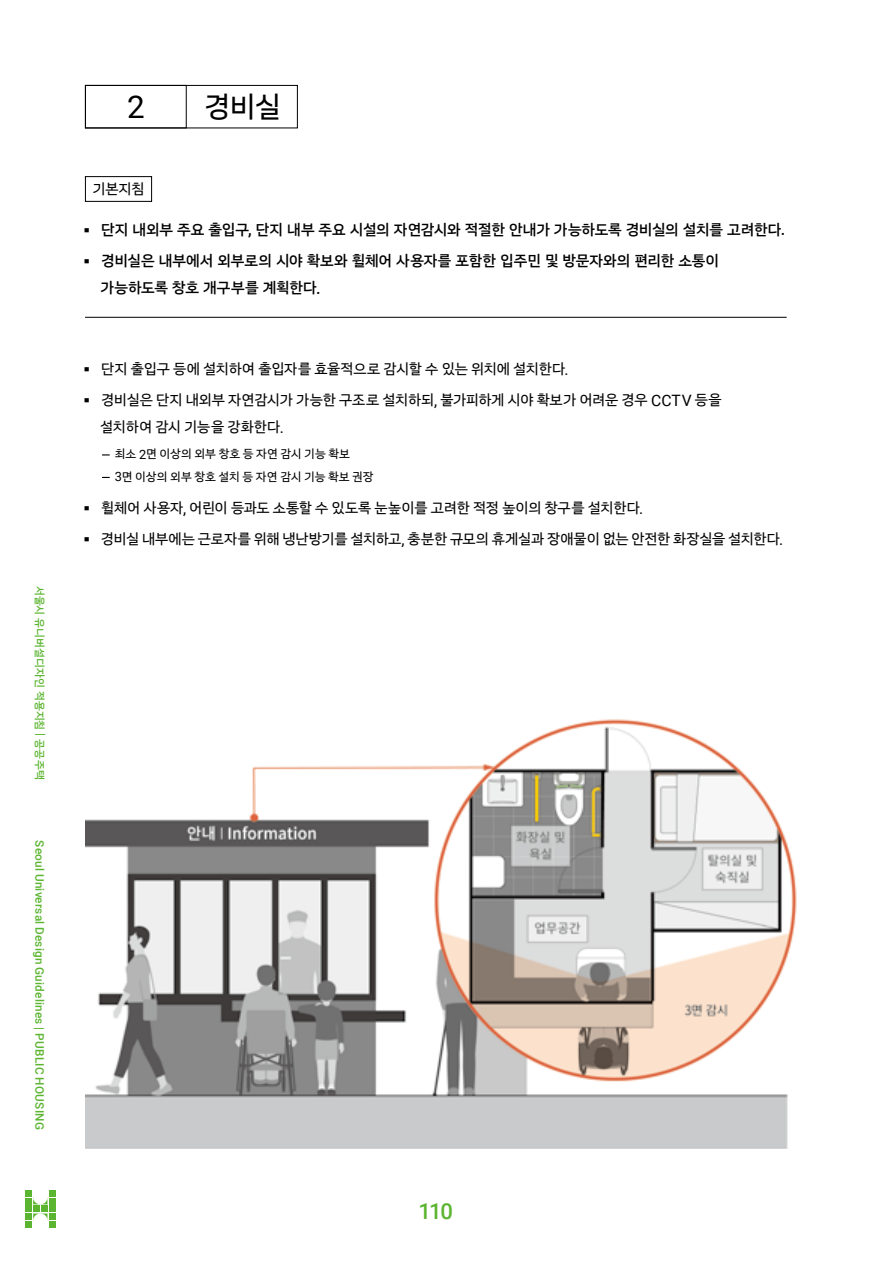
<style>
.page{position:relative;width:893px;height:1263px;background:#fff}
.page>*{position:absolute;margin:0;border:0;box-sizing:border-box;transform-origin:0 0}
.t1{font:33px "Geneva";color:#000}
.t2{font:31.35px "Roboto";color:#000}
.t3{font:27.45px "Sandoll November Beta 05 Rg";color:#000}
.t4{font:500 22.05px "Roboto";color:#5cb531}
.t5{font:14.25px/27px "Sandoll November Beta 06 Md";letter-spacing:-.01em;color:#000}
.t6{font:13.65px/27px "Sandoll November Beta 05 Rg";letter-spacing:-.015em;color:#000}
.t7{font:500 11.7px "Roboto";letter-spacing:.02em;color:#5cb531}
.t8{font:11.25px/22.5px "Sandoll November Beta 05 Rg";color:#000}
.t9{font:10.35px "Sandoll November Beta 06 Md";letter-spacing:.005em;color:#5cb531}
.s1{font-family:"Roboto";font-weight:500;font-size:11.7px}
.s2{font-family:"Roboto";font-weight:500;font-size:16.2px}
.s3{font-family:"Roboto";font-size:15.6px}
.s4{font-family:"Roboto";font-size:12.9px}
</style>
<div class="page">
<div style="left:85px;top:85px;width:213px;height:43px;border:1px solid #000"></div>
<div style="left:85px;top:176px;width:67px;height:26px;border:1px solid #000"></div>
<hr style="left:85px;top:317px;width:702px;height:1px;background:#000">
<img style="left:85px;top:719px;width:712px;height:429px">
<div style="left:49px;top:1221px;width:6px;height:7px;background:#5cb531"></div>
<div style="left:25px;top:1190px;width:7px;height:6px;background:#5cb531"></div>
<div style="left:25px;top:1221px;width:7px;height:7px;background:#5cb531"></div>
<div style="left:25px;top:1198px;width:7px;height:6px;background:#5cb531"></div>
<div style="left:25px;top:1206px;width:7px;height:6px;background:#5cb531"></div>
<div style="left:25px;top:1213px;width:7px;height:7px;background:#5cb531"></div>
<svg style="left:33px;top:1190px;width:22px;height:30px"></svg>
<div style="left:49px;top:1213px;width:6px;height:7px;background:#5cb531"></div>
<p class="t9" style="left:48px;top:586px;width:196px;rotate:90deg">서울시 유니버설디자인 적용지침 <span class="s1">|</span> 공공주택</p>
<p class="t7" style="left:48px;top:840px;width:291px;rotate:90deg">Seoul Universal Design Guidelines | PUBLIC HOUSING</p>
<h2 class="t2" style="left:127px;top:85px;width:19px">2</h2>
<h3 class="t3" style="left:204px;top:85px;width:78px">경비실</h3>
<p class="t6" style="left:92px;top:175px;width:54px">기본지침</p>
<h1 class="t1" style="left:76px;top:208px;width:24px">·</h1>
<p class="t5" style="left:101px;top:216px;width:686px">단지 내외부 주요 출입구<span class="s2">,</span> 단지 내부 주요 시설의 자연감시와 적절한 안내가 가능하도록 경비실의 설치를 고려한다<span class="s2">.</span></p>
<h1 class="t1" style="left:76px;top:239px;width:24px">·</h1>
<p class="t5" style="left:100px;top:247px;width:620px">경비실은 내부에서 외부로의 시야 확보와 휠체어 사용자를 포함한 입주민 및 방문자와의 편리한 소통이 가능하도록 창호 개구부를 계획한다<span class="s2">.</span></p>
<h1 class="t1" style="left:76px;top:347px;width:24px">·</h1>
<p class="t6" style="left:101px;top:355px;width:469px">단지 출입구 등에 설치하여 출입자를 효율적으로 감시할 수 있는 위치에 설치한다<span class="s3">.</span></p>
<h1 class="t1" style="left:76px;top:379px;width:24px">·</h1>
<p class="t6" style="left:100px;top:386px;width:623px">경비실은 단지 내외부 자연감시가 가능한 구조로 설치하되<span class="s3">,</span> 불가피하게 시야 확보가 어려운 경우 <span class="s3">CCTV</span> 등을 설치하여 감시 기능을 강화한다<span class="s3">.</span></p>
<p class="t8" style="left:115px;top:443px;width:260px">최소 <span class="s4">2</span>면 이상의 외부 창호 등 자연 감시 기능 확보<br><span class="s4">3</span>면 이상의 외부 창호 설치 등 자연 감시 기능 확보 권장</p>
<h1 class="t1" style="left:76px;top:486px;width:24px">·</h1>
<p class="t6" style="left:101px;top:494px;width:544px">휠체어 사용자<span class="s3">,</span> 어린이 등과도 소통할 수 있도록 눈높이를 고려한 적정 높이의 창구를 설치한다<span class="s3">.</span></p>
<h1 class="t1" style="left:76px;top:518px;width:24px">·</h1>
<p class="t6" style="left:101px;top:525px;width:684px">경비실 내부에는 근로자를 위해 냉난방기를 설치하고<span class="s3">,</span> 충분한 규모의 휴게실과 장애물이 없는 안전한 화장실을 설치한다<span class="s3">.</span></p>
<h3 class="t4" style="left:419px;top:1196px;width:36px">110</h3>
</div>
